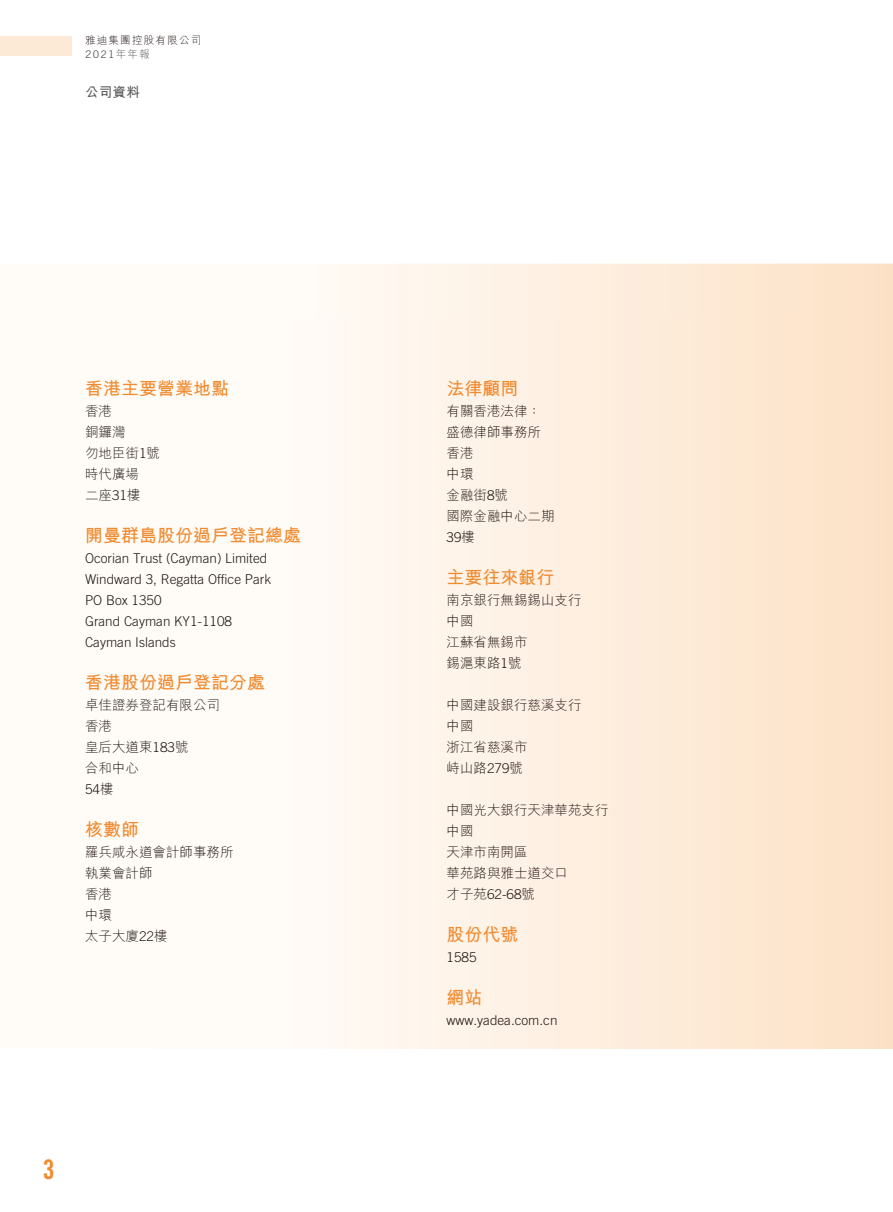
<style>
.page{position:relative;width:893px;height:1212px;background:#fff}
.page>*{position:absolute;margin:0;border:0;box-sizing:border-box;transform-origin:0 0}
.t1{font:27px "Trade Gothic LT Std Bd Cn 20";color:#f18b30}
.t2{font:18px "M Hei HK Bold E Ten B5 H";color:#f18b30}
.t3{font:13.5px/21px "M Hei HK Light E Ten B5 H";color:#231916}
.t4{font:300 13.5px/21px "Trade Gothic LT Std";color:#231916}
.t5{font:13.5px "M Hei HK Bold E Ten B5 H";color:#595857}
.t6{font:10.5px "M Hei HK Light E Ten B5 H";letter-spacing:.12em;color:#231916}
.t7{font:10.5px "Trade Gothic LT Std";color:#595857}
.s1{font-family:"M Hei HK Light E Ten B5 H"}
.s2{font-family:"Trade Gothic LT Std";font-weight:300}
.s3{font-family:"M Hei HK Light E Ten B5 H";font-weight:400}
</style>
<div class="page">
<svg style="left:327px;top:264px;width:566px;height:55px;background:#fdeddd"></svg>
<div style="left:153px;top:319px;width:740px;height:729px;background:linear-gradient(to right,#fff,#fce2c8)"></div>
<div style="left:0;top:37px;width:72px;height:19px;background:#fdead6"></div>
<p class="t6" style="left:85px;top:36px;width:118px">雅迪集團控股有限公司</p>
<p class="t7" style="left:85px;top:50px;width:66px">2021<span class="s1">年年報</span></p>
<p class="t5" style="left:85px;top:87px;width:56px">公司資料</p>
<h2 class="t2" style="left:85px;top:381px;width:146px">香港主要營業地點</h2>
<p class="t3" style="left:85px;top:402px;width:77px">香港<br>銅鑼灣<br>勿地臣街<span class="s2">1</span>號時代廣場<br>二座<span class="s2">31</span>樓</p>
<h2 class="t2" style="left:85px;top:528px;width:218px">開曼群島股份過戶登記總處</h2>
<p class="t4" style="left:85px;top:549px;width:188px">Ocorian Trust (Cayman) Limited<br>Windward 3, Regatta Office Park<br>PO Box 1350<br>Grand Cayman KY1-1108<br>Cayman Islands</p>
<h2 class="t2" style="left:85px;top:675px;width:182px">香港股份過戶登記分處</h2>
<p class="t3" style="left:85px;top:696px;width:136px">卓佳證券登記有限公司香港<br>皇后大道東<span class="s2">183</span>號<br>合和中心</p>
<p class="t4" style="left:85px;top:780px;width:30px">54<span class="s3">樓</span></p>
<h2 class="t2" style="left:85px;top:822px;width:56px">核數師</h2>
<p class="t3" style="left:85px;top:843px;width:150px">羅兵咸永道會計師事務所執業會計師<br>香港<br>中環<br>太子大廈<span class="s2">22</span>樓</p>
<h1 class="t1" style="left:43px;top:1160px;width:13px">3</h1>
<h2 class="t2" style="left:446px;top:381px;width:74px">法律顧問</h2>
<p class="t3" style="left:446px;top:402px;width:109px">有關香港法律：盛德律師事務所香港<br>中環<br>金融街<span class="s2">8</span>號<br>國際金融中心二期</p>
<p class="t4" style="left:446px;top:528px;width:30px">39<span class="s3">樓</span></p>
<h2 class="t2" style="left:446px;top:570px;width:110px">主要往來銀行</h2>
<p class="t3" style="left:446px;top:591px;width:136px">南京銀行無錫錫山支行中國<br>江蘇省無錫市<br>錫滬東路<span class="s2">1</span>號</p>
<p class="t3" style="left:446px;top:696px;width:136px">中國建設銀行慈溪支行中國<br>浙江省慈溪市<br>峙山路<span class="s2">279</span>號</p>
<p class="t3" style="left:446px;top:801px;width:163px">中國光大銀行天津華苑支行中國<br>天津市南開區<br>華苑路與雅士道交口</p>
<p class="t4" style="left:446px;top:885px;width:90px"><span class="s3">才子苑</span>62-68<span class="s3">號</span></p>
<h2 class="t2" style="left:446px;top:927px;width:74px">股份代號</h2>
<p class="t4" style="left:446px;top:948px;width:32px">1585</p>
<h2 class="t2" style="left:446px;top:990px;width:37px">網站</h2>
<p class="t4" style="left:446px;top:1011px;width:113px">www.yadea.com.cn</p>
</div>
